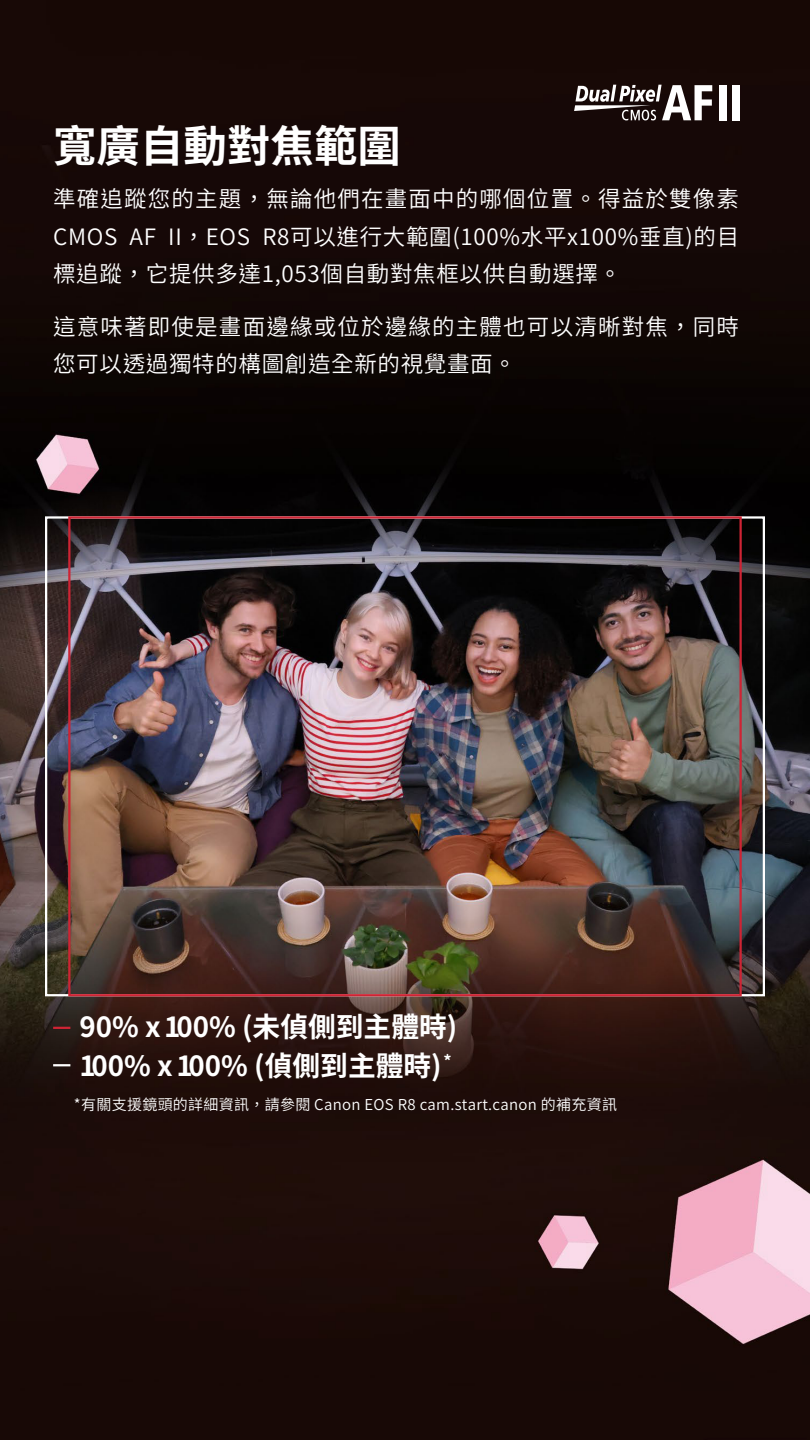
<style>
.page{position:relative;width:810px;height:1440px;background:#fff}
.page>*{position:absolute;margin:0;border:0;box-sizing:border-box;transform-origin:0 0}
.t1{font:700 43.5px "Source Han Sans TW";color:#fff}
.t2{font:700 27.75px/38.8px "Source Han Sans TW";color:#fff}
.t3{font:22.5px/37.5px "Source Han Sans TW";letter-spacing:.03em;color:#fff;text-align:justify}
.t4{font:22.5px/37.5px "Source Han Sans TW";letter-spacing:.055em;color:#fff}
.t5{font:15px "Source Han Sans TW";letter-spacing:.02em;color:#fff}
</style>
<div class="page">
<img style="left:0;top:0;width:810px;height:1440px">
<div style="left:720px;top:85px;width:7px;height:35px;background:#fff"></div>
<div style="left:732px;top:85px;width:7px;height:35px;background:#fff"></div>
<svg style="left:574px;top:85px;width:138px;height:35px"></svg>
<div style="left:68px;top:516px;width:674px;height:480px;border:2px solid #ce2434"></div>
<svg style="left:53px;top:1064px;width:17px;height:2px"></svg>
<svg style="left:53px;top:1027px;width:17px;height:2px"></svg>
<h1 class="t1" style="left:53px;top:122px;width:350px">寬廣自動對焦範圍</h1>
<p class="t3" style="left:53px;top:181px;width:688px">準確追蹤您的主題，無論他們在畫面中的哪個位置。得益於雙像素CMOS AF II，EOS R8可以進行大範圍(100%水平x100%垂直)的目標追蹤，它提供多達1,053個自動對焦框以供自動選擇。</p>
<p class="t4" style="left:53px;top:308px;width:687px">這意味著即使是畫面邊緣或位於邊緣的主體也可以清晰對焦，同時您可以透過獨特的構圖創造全新的視覺畫面。</p>
<p class="t2" style="left:79px;top:1008px;width:379px">90% x100% (未偵側到主體時)<br>100% x100% (偵側到主體時)<sup>*</sup></p>
<p class="t5" style="left:74px;top:1096px;width:545px">*有關支援鏡頭的詳細資訊，請參閱 Canon EOS R8 cam.start.canon 的補充資訊</p>
</div>
